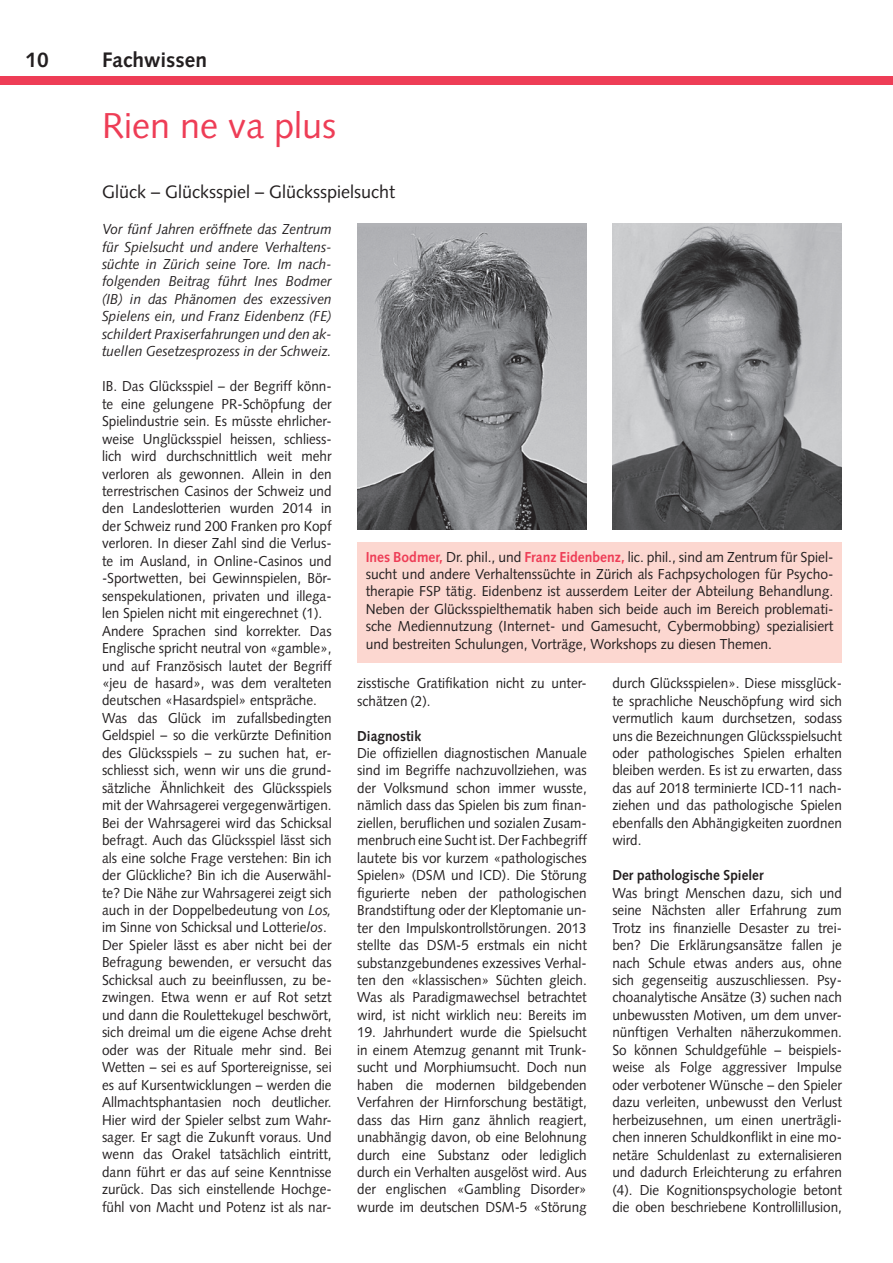
<style>
.page{position:relative;width:893px;height:1263px;background:#fff}
.page>*{position:absolute;margin:0;border:0;box-sizing:border-box;transform-origin:0 0}
.t1{font:36px "Syntax LT Std";color:#ee3d56}
.t2{font:700 21px "Syntax LT Std";color:#231f20}
.t3{font:18px "Syntax LT Std";color:#231f20}
.t4{font:14.4px/17.4px "Syntax LT Std";color:#231f20;text-align:justify;scale:.94 1}
.t5{font:14.4px/17.4px "Syntax LT Std";color:#231f20;text-align:justify;scale:.96 1}
.t6{font:italic 14.4px/17.4px "Syntax LT Std";color:#231f20;text-align:justify;scale:.94 1}
.t7{font:700 14.4px "Syntax LT Std";color:#231f20;scale:.94 1}
.s1{font-style:italic}
.s2{font-weight:700;color:#ee3d56}
</style>
<div class="page">
<div style="left:0;top:77px;width:893px;height:8px;background:#ee3d56"></div>
<div style="left:357px;top:542px;width:485px;height:120px;background:#fcd7d0"></div>
<img style="left:357px;top:223px;width:230px;height:306px">
<img style="left:612px;top:223px;width:230px;height:306px">
<h2 class="t2" style="left:26px;top:47px;width:25px">10</h2>
<h2 class="t2" style="left:102px;top:47px;width:106px">Fachwissen</h2>
<h1 class="t1" style="left:102px;top:104px;width:236px">Rien ne va plus</h1>
<p class="t3" style="left:102px;top:181px;width:295px">Glück – Glücksspiel – Glücksspielsucht</p>
<p class="t6" style="left:102px;top:220px;width:246px">Vor fünf Jahren eröffnete das Zentrum für Spielsucht und andere Verhaltens&shy;süchte in Zürich seine Tore. Im nach&shy;folgenden Beitrag führt Ines Bodmer (IB) in das Phänomen des exzessiven Spielens ein, und Franz Eidenbenz (FE) schildert Praxiserfahrungen und den ak&shy;tuellen Gesetzesprozess in der Schweiz.</p>
<p class="t4" style="left:102px;top:378px;width:246px;text-align:left">IB. Das Glücksspiel – der Begriff könn&shy;te eine gelungene PR-Schöpfung der Spielindustrie sein. Es müsste ehrlicher&shy;weise Unglücksspiel heissen, schliess&shy;lich wird durchschnittlich weit mehr verloren als gewonnen. Allein in den terrestrischen Casinos der Schweiz und den Landeslotterien wurden 2014 in der Schweiz rund 200 Franken pro Kopf verloren. In dieser Zahl sind die Verlus&shy;te im Ausland, in Online-Casinos und -Sportwetten, bei Gewinnspielen, Bör&shy;senspekulationen, privaten und illega&shy;len Spielen nicht mit eingerechnet (1).<br>Andere Sprachen sind korrekter. Das Englische spricht neutral von «gamble», und auf Französisch lautet der Begriff «jeu de hasard», was dem veralteten deutschen «Hasardspiel» entspräche.<br>Was das Glück im zufallsbedingten Geldspiel – so die verkürzte Definition des Glücksspiels – zu suchen hat, er&shy;schliesst sich, wenn wir uns die grund&shy;sätzliche Ähnlichkeit des Glücksspiels mit der Wahrsagerei vergegenwärtigen.<br>Bei der Wahrsagerei wird das Schicksal befragt. Auch das Glücksspiel lässt sich als eine solche Frage verstehen: Bin ich der Glückliche? Bin ich die Auserwähl&shy;te? Die Nähe zur Wahrsagerei zeigt sich auch in der Doppelbedeutung von <span class="s1">Los, </span>im Sinne von Schicksal und Lotterie<span class="s1">los</span>.<br>Der Spieler lässt es aber nicht bei der Befragung bewenden, er versucht das Schicksal auch zu beeinflussen, zu be&shy;zwingen. Etwa wenn er auf Rot setzt und dann die Roulettekugel beschwört, sich dreimal um die eigene Achse dreht oder was der Rituale mehr sind. Bei Wetten – sei es auf Sportereignisse, sei es auf Kursentwicklungen – werden die Allmachtsphantasien noch deutlicher.<br>Hier wird der Spieler selbst zum Wahr&shy;sager. Er sagt die Zukunft voraus. Und wenn das Orakel tatsächlich eintritt, dann führt er das auf seine Kenntnisse zurück. Das sich einstellende Hochge&shy;fühl von Macht und Potenz ist als nar-</p>
<p class="t5" style="left:366px;top:548px;width:489px"><span class="s2">Ines Bodmer,</span> Dr. phil., und <span class="s2">Franz Eidenbenz,</span> lic. phil., sind am Zentrum für Spiel&shy;sucht und andere Verhaltenssüchte in Zürich als Fachpsychologen für Psycho&shy;therapie FSP tätig. Eidenbenz ist ausserdem Leiter der Abteilung Behandlung.<br>Neben der Glücksspielthematik haben sich beide auch im Bereich problemati&shy;sche Mediennutzung (Internet- und Gamesucht, Cybermobbing) spezialisiert und bestreiten Schulungen, Vorträge, Workshops zu diesen Themen.</p>
<p class="t4" style="left:357px;top:674px;width:246px">zisstische Gratifikation nicht zu unter&shy;schätzen (2).</p>
<p class="t7" style="left:357px;top:727px;width:69px">Diagnostik</p>
<p class="t4" style="left:357px;top:744px;width:246px">Die offiziellen diagnostischen Manuale sind im Begriffe nachzuvollziehen, was der Volksmund schon immer wusste, nämlich dass das Spielen bis zum finan&shy;ziellen, beruflichen und sozialen Zusam&shy;menbruch eine Sucht ist. Der Fachbegriff lautete bis vor kurzem «pathologisches Spielen» (DSM und ICD). Die Störung figurierte neben der pathologischen Brandstiftung oder der Kleptomanie un&shy;ter den Impulskontrollstörungen. 2013 stellte das DSM-5 erstmals ein nicht substanzgebundenes exzessives Verhal&shy;ten den «klassischen» Süchten gleich.<br>Was als Paradigmawechsel betrachtet wird, ist nicht wirklich neu: Bereits im</p>
<p class="t4" style="left:357px;top:1024px;width:246px">19. Jahrhundert wurde die Spielsucht in einem Atemzug genannt mit Trunk&shy;sucht und Morphiumsucht. Doch nun haben die modernen bildgebenden Verfahren der Hirnforschung bestätigt, dass das Hirn ganz ähnlich reagiert, unabhängig davon, ob eine Belohnung durch eine Substanz oder lediglich durch ein Verhalten ausgelöst wird. Aus der englischen «Gambling Disorder» wurde im deutschen DSM-5 «Störung</p>
<p class="t4" style="left:612px;top:674px;width:246px">durch Glücksspielen». Diese missglück&shy;te sprachliche Neuschöpfung wird sich vermutlich kaum durchsetzen, sodass uns die Bezeichnungen Glücksspielsucht oder pathologisches Spielen erhalten bleiben werden. Es ist zu erwarten, dass das auf 2018 terminierte ICD-11 nach&shy;ziehen und das pathologische Spielen ebenfalls den Abhängigkeiten zuordnen wird.</p>
<p class="t7" style="left:612px;top:867px;width:162px">Der pathologische Spieler</p>
<p class="t4" style="left:612px;top:884px;width:246px">Was bringt Menschen dazu, sich und seine Nächsten aller Erfahrung zum Trotz ins finanzielle Desaster zu trei&shy;ben? Die Erklärungsansätze fallen je nach Schule etwas anders aus, ohne sich gegenseitig auszuschliessen. Psy&shy;choanalytische Ansätze (3) suchen nach unbewussten Motiven, um dem unver&shy;nünftigen Verhalten näherzukommen.<br>So können Schuldgefühle – beispiels&shy;weise als Folge aggressiver Impulse oder verbotener Wünsche – den Spieler dazu verleiten, unbewusst den Verlust herbeizusehnen, um einen unerträgli&shy;chen inneren Schuldkonflikt in eine mo&shy;netäre Schuldenlast zu externalisieren und dadurch Erleichterung zu erfahren (4). Die Kognitionspsychologie betont die oben beschriebene Kontrollillusion,</p>
</div>
